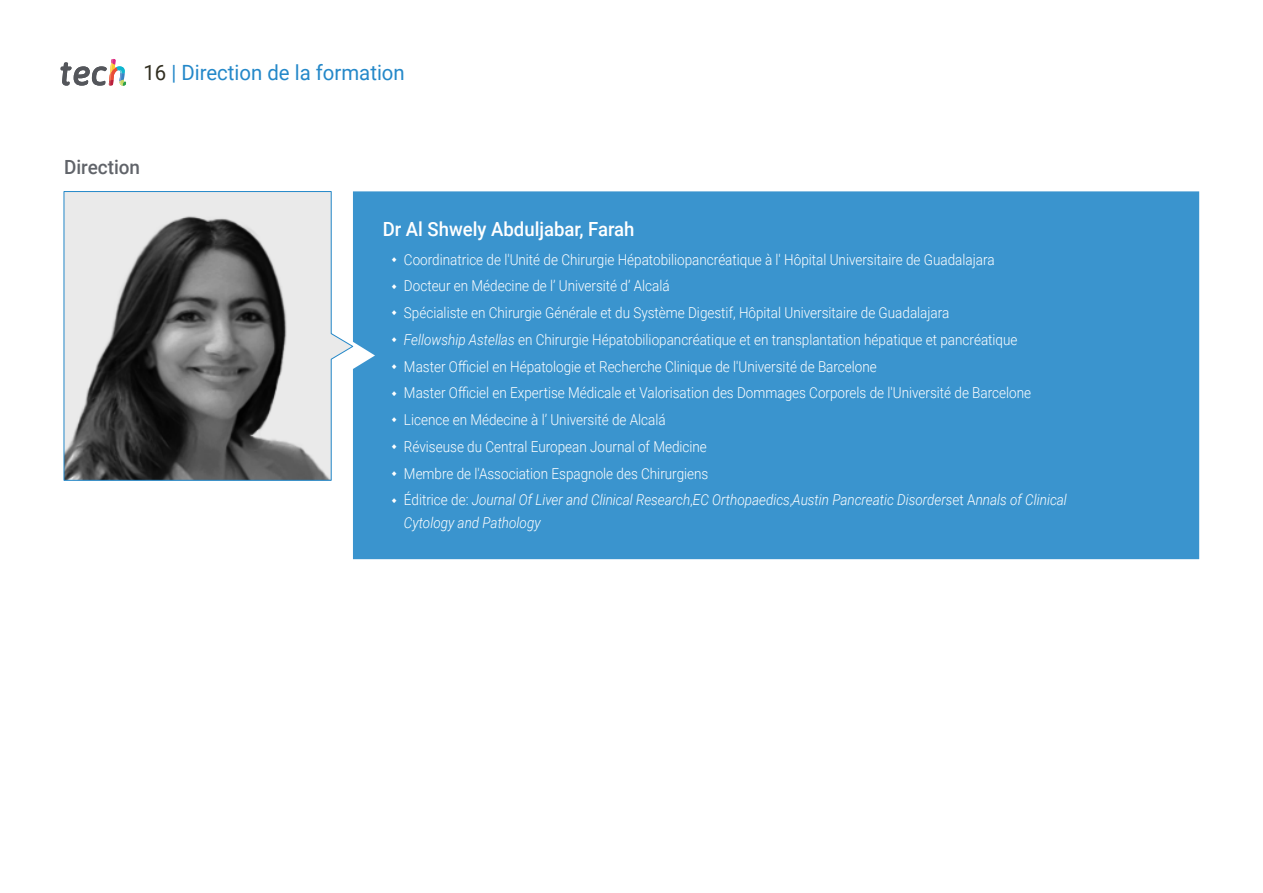
<style>
.page{position:relative;width:1263px;height:893px;background:#fff}
.page>*{position:absolute;margin:0;border:0;box-sizing:border-box;transform-origin:0 0}
.t1{font:21px "Roboto";color:#2488c9}
.t2{font:500 19.5px "Roboto";color:#fff;scale:.95 1}
.t3{font:500 19.5px "Roboto";color:#61646a}
.t4{font:300 15px/26.7px "Roboto";color:#fff;scale:.9 1}
.t5{font:italic 300 15px "Roboto";color:#fff;scale:.9 1}
.s1{color:#312e20}
.s2{font-style:italic}
</style>
<div class="page">
<div style="left:353px;top:191px;width:846px;height:368px;background:#3a94ce"></div>
<svg style="left:64px;top:191px;width:289px;height:290px;background:#929394"></svg>
<hr style="left:1262px;top:0;width:1px;height:893px;background:#d6d7d6">
<svg style="left:61px;top:59px;width:65px;height:27px"></svg>
<svg style="left:392px;top:257px;width:5px;height:5px"></svg>
<svg style="left:392px;top:284px;width:5px;height:5px"></svg>
<svg style="left:392px;top:310px;width:5px;height:5px"></svg>
<svg style="left:392px;top:337px;width:5px;height:5px"></svg>
<svg style="left:392px;top:364px;width:5px;height:5px"></svg>
<svg style="left:392px;top:391px;width:5px;height:5px"></svg>
<svg style="left:392px;top:417px;width:5px;height:5px"></svg>
<svg style="left:392px;top:444px;width:5px;height:5px"></svg>
<svg style="left:392px;top:471px;width:5px;height:5px"></svg>
<svg style="left:392px;top:498px;width:5px;height:5px"></svg>
<h1 class="t1" style="left:144px;top:57px;width:263px"><span class="s1">16</span> | Direction de la formation</h1>
<h2 class="t3" style="left:64px;top:154px;width:78px">Direction</h2>
<h2 class="t2" style="left:383px;top:215px;width:267px">Dr Al Shwely Abduljabar, Farah</h2>
<p class="t4" style="left:404px;top:245px;width:738px">Coordinatrice de l'Unité de Chirurgie Hépatobiliopancréatique à l' Hôpital Universitaire de Guadalajara<br>Docteur en Médecine de l’ Université d’ Alcalá<br>Spécialiste en Chirurgie Générale et du Système Digestif, Hôpital Universitaire de Guadalajara<br><span class="s2">Fellowship Astellas</span> en Chirurgie Hépatobiliopancréatique et en transplantation hépatique et pancréatique<br>Master Officiel en Hépatologie et Recherche Clinique de l'Université de Barcelone<br>Master Officiel en Expertise Médicale et Valorisation des Dommages Corporels de l'Université de Barcelone Licence en Médecine à l’ Université de Alcalá<br>Réviseuse du Central European Journal of Medicine<br>Membre de l'Association Espagnole des Chirurgiens<br>Éditrice de: <span class="s2">Journal Of Liver and Clinical Research</span>,<span class="s2">EC Orthopaedics</span>,<span class="s2">Austin Pancreatic Disorders</span>et A<span class="s2">nnals of Clinical</span></p>
<p class="t5" style="left:404px;top:512px;width:153px">Cytology and Pathology</p>
</div>
